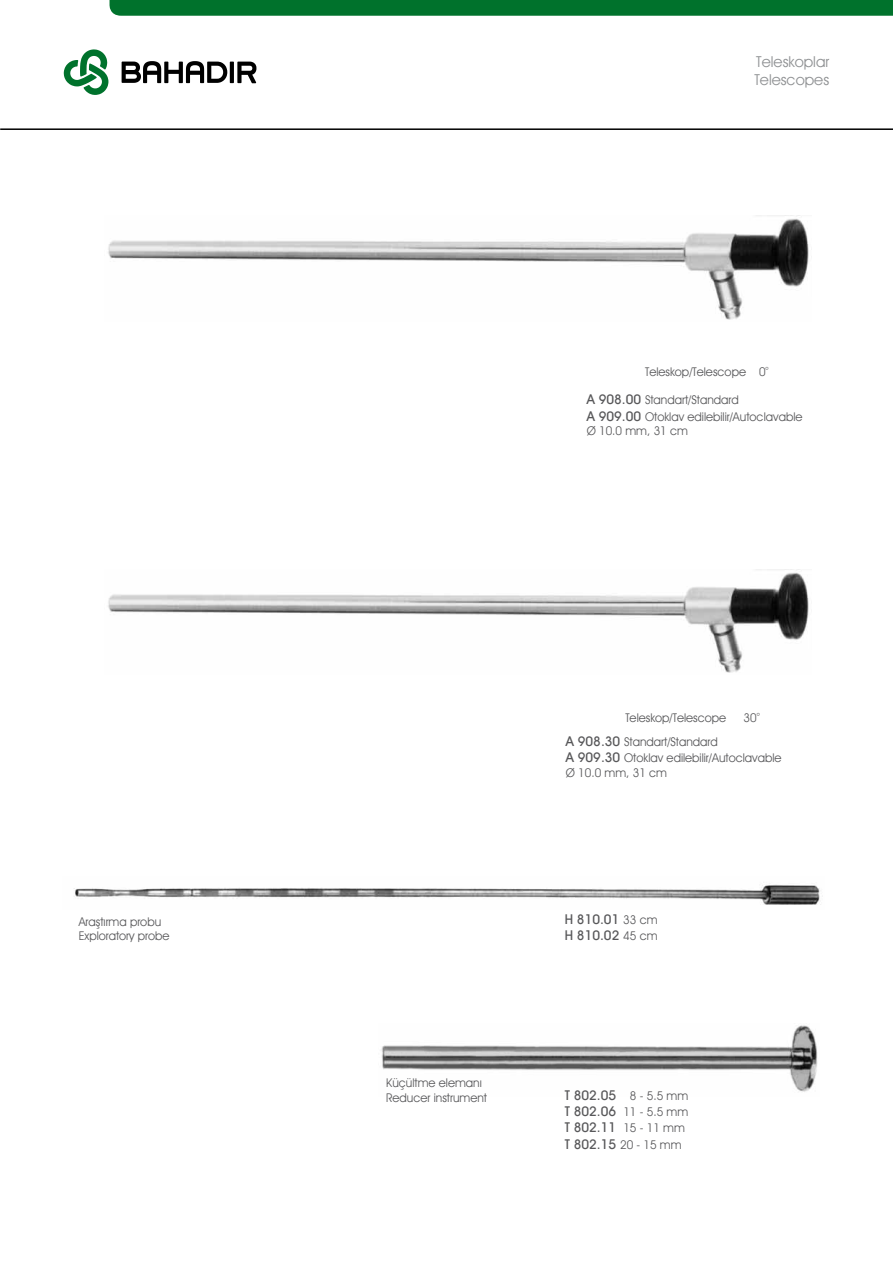
<style>
.page{position:relative;width:893px;height:1263px;background:#fff}
.page>*{position:absolute;margin:0;border:0;box-sizing:border-box;transform-origin:0 0}
.t1{font:15px/18px "Avant Garde IT Cby BT";color:#8f9193}
.t2{font:500 13.5px/16.2px "Avant Garde IT Cby BT";color:#58585a}
.t3{font:12px/14.4px "Avant Garde IT Cby BT";color:#58585a}
.s1{font-weight:500;font-size:13.5px}
.s2{font-weight:400;font-size:12px}
</style>
<div class="page">
<div style="left:109px;top:0;width:784px;height:16px;background:#00722c"></div>
<svg style="left:64px;top:49px;width:44px;height:46px"></svg>
<svg style="left:122px;top:61px;width:134px;height:22px"></svg>
<hr style="left:0;top:128px;width:893px;height:2px;background:#000">
<img style="left:108px;top:215px;width:701px;height:105px">
<img style="left:108px;top:569px;width:701px;height:104px">
<img style="left:74px;top:883px;width:749px;height:22px">
<img style="left:381px;top:1025px;width:437px;height:67px">
<p class="t3" style="left:79px;top:914px;width:92px">Araştırma probu<br>Exploratory probe</p>
<p class="t1" style="left:754px;top:52px;width:76px">Teleskoplar<br>Telescopes</p>
<p class="t3" style="left:645px;top:364px;width:125px">Teleskop/Telescope 0<sup>º</sup></p>
<p class="t3" style="left:587px;top:392px;width:217px;line-height:16.2px"><span class="s1">A 908.00</span> Standart/Standard<br><span class="s1">A 909.00</span> Otoklav edilebilir/Autoclavable</p>
<p class="t3" style="left:587px;top:423px;width:103px">Ø 10.0 mm, 31 cm</p>
<p class="t3" style="left:386px;top:1076px;width:102px">Küçültme elemanı<br>Reducer instrument</p>
<p class="t3" style="left:744px;top:711px;width:18px">30<sup>º</sup></p>
<p class="t3" style="left:566px;top:706px;width:162px;line-height:23.7px;text-indent:60px">Teleskop/Telescope<br><span class="s1">A 908.30</span> Standart/Standard</p>
<p class="t3" style="left:566px;top:751px;width:217px"><span class="s1">A 909.30</span> Otoklav edilebilir/Autoclavable<br>Ø 10.0 mm, 31 cm</p>
<p class="t2" style="left:565px;top:911px;width:94px">H 810.01 <span class="s2">33 cm<br></span>H 810.02 <span class="s2">45 cm</span></p>
<p class="t2" style="left:565px;top:1087px;width:125px">T 802.05 <span class="s2">8 - 5.5 mm</span></p>
<p class="t3" style="left:565px;top:1105px;width:125px"><span class="s1">T 802.06</span> 11 - 5.5 mm</p>
<p class="t2" style="left:565px;top:1119px;width:122px">T 802.11 <span class="s2">15 - 11 mm<br></span>T 802.15 <span class="s2">20 - 15 mm</span></p>
</div>
